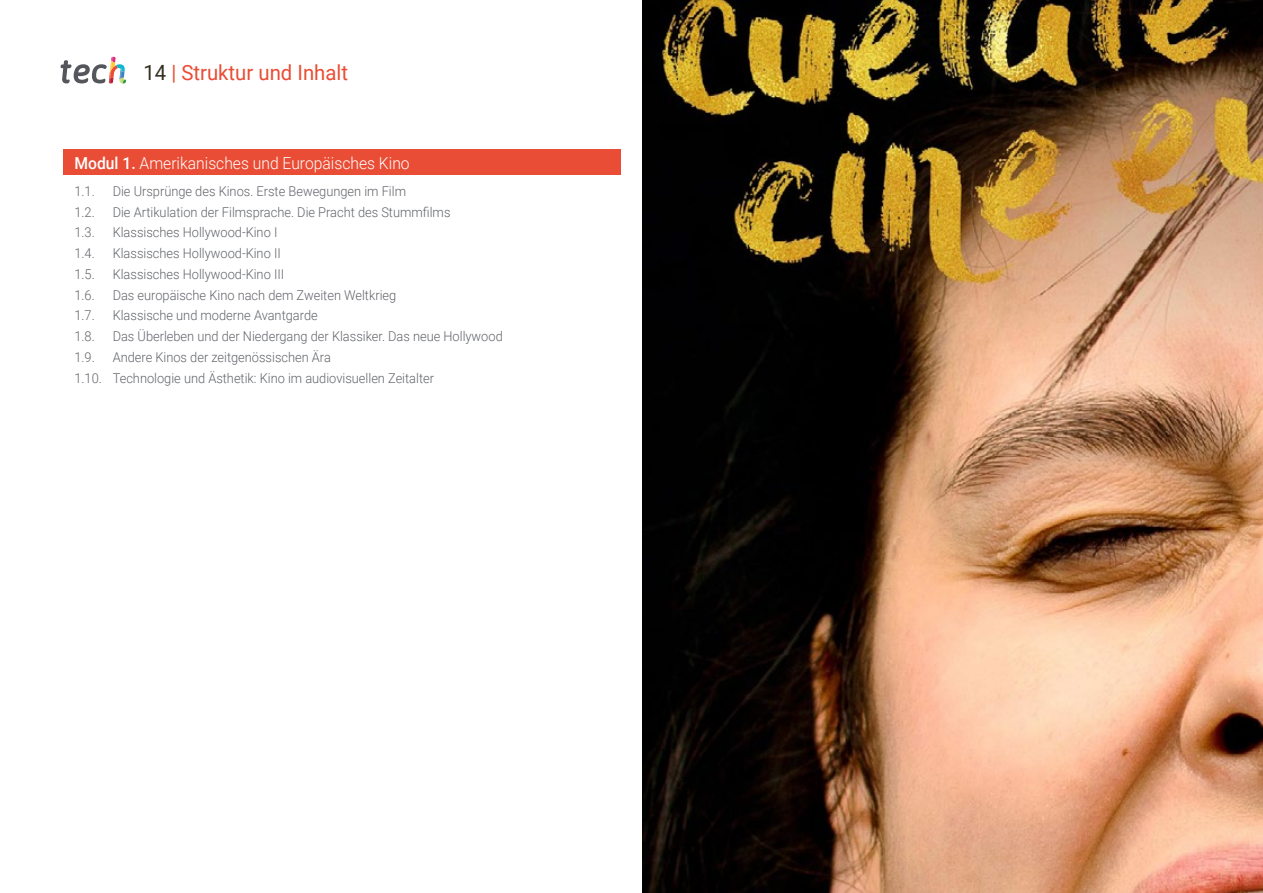
<style>
.page{position:relative;width:1263px;height:893px;background:#fff}
.page>*{position:absolute;margin:0;border:0;box-sizing:border-box;transform-origin:0 0}
.t1{font:21px "Roboto";color:#e94d35}
.t2{font:300 16.5px "Roboto";color:#fff;scale:.95 1}
.t3{font:300 13.5px/20.7px "Roboto";color:#61646a;scale:.95 1}
.s1{color:#312e20}
.s2{font-weight:500}
</style>
<div class="page">
<svg style="left:61px;top:57px;width:65px;height:27px"></svg>
<div style="left:63px;top:150px;width:558px;height:25px;background:#e94d35"></div>
<img style="left:642px;top:0;width:621px;height:893px">
<h1 class="t1" style="left:144px;top:57px;width:206px"><span class="s1">14</span> | Struktur und Inhalt</h1>
<p class="t2" style="left:74px;top:151px;width:354px"><span class="s2">Modul 1.</span> Amerikanisches und Europäisches Kino</p>
<p class="t3" style="left:74px;top:180px;width:23px">1.1.</p>
<p class="t3" style="left:113px;top:180px;width:310px">Die Ursprünge des Kinos. Erste Bewegungen im Film</p>
<p class="t3" style="left:74px;top:201px;width:23px">1.2.</p>
<p class="t3" style="left:113px;top:201px;width:357px">Die Artikulation der Filmsprache. Die Pracht des Stummfilms</p>
<p class="t3" style="left:74px;top:222px;width:23px">1.3.</p>
<p class="t3" style="left:113px;top:222px;width:175px">Klassisches Hollywood-Kino I</p>
<p class="t3" style="left:74px;top:242px;width:23px">1.4.</p>
<p class="t3" style="left:113px;top:242px;width:178px">Klassisches Hollywood-Kino II</p>
<p class="t3" style="left:74px;top:263px;width:23px">1.5.</p>
<p class="t3" style="left:113px;top:263px;width:182px">Klassisches Hollywood-Kino III</p>
<p class="t3" style="left:74px;top:284px;width:23px">1.6.</p>
<p class="t3" style="left:113px;top:284px;width:300px">Das europäische Kino nach dem Zweiten Weltkrieg</p>
<p class="t3" style="left:74px;top:305px;width:23px">1.7.</p>
<p class="t3" style="left:113px;top:305px;width:217px">Klassische und moderne Avantgarde</p>
<p class="t3" style="left:74px;top:325px;width:23px">1.8.</p>
<p class="t3" style="left:113px;top:325px;width:412px">Das Überleben und der Niedergang der Klassiker. Das neue Hollywood</p>
<p class="t3" style="left:74px;top:346px;width:23px">1.9.</p>
<p class="t3" style="left:74px;top:346px;width:380px;text-indent:38px">Andere Kinos der zeitgenössischen Ära<br>1.10. Technologie und Ästhetik: Kino im audiovisuellen Zeitalter</p>
</div>
